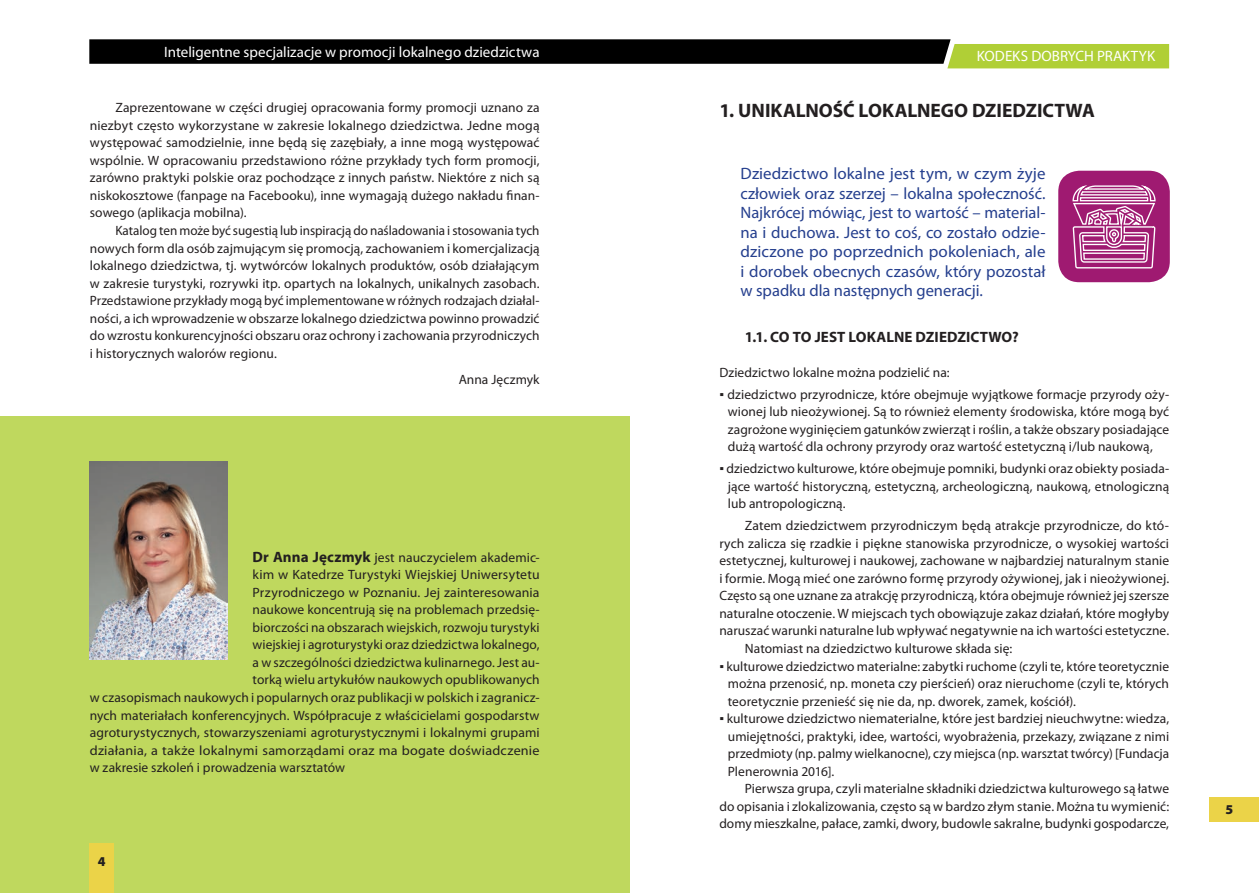
<style>
.page{position:relative;width:1259px;height:893px;background:#fff}
.page>*{position:absolute;margin:0;border:0;box-sizing:border-box;transform-origin:0 0}
.t1{font:700 19.5px "Myriad Pro";color:#231f20}
.t2{font:16.5px/19.5px "Myriad Pro";color:#253f8e;text-align:justify}
.t3{font:15px "Myriad Pro";color:#fff}
.t4{font:700 15px "Myriad Pro";letter-spacing:.005em;color:#231f20}
.t5{font:13.5px/17.5px "Myriad Pro";letter-spacing:.005em;color:#231f20;text-align:justify}
.t6{font:13.5px "Myriad Pro";letter-spacing:.005em;color:#231f20;scale:1.05 1}
.t7{font:900 13.5px "Myriad Pro";color:#231f20}
.s1{font-weight:700;font-size:15px}
.s2{font-family:"Tahoma";font-weight:700}
</style>
<div class="page">
<svg style="left:89px;top:39px;width:1080px;height:29px;background:#474c32"></svg>
<div style="left:0;top:417px;width:629px;height:476px;background:#bfd85e"></div>
<div style="left:89px;top:844px;width:25px;height:49px;background:#ebd348"></div>
<div style="left:1209px;top:797px;width:50px;height:24px;background:#ebd348"></div>
<img style="left:90px;top:461px;width:137px;height:199px">
<div style="left:1058px;top:171px;width:111px;height:111px;background:#9f1a71;border-radius:21px"></div>
<svg style="left:1072px;top:185px;width:84px;height:84px"></svg>
<p class="t3" style="left:164px;top:42px;width:377px">Inteligentne specjalizacje w promocji lokalnego dziedzictwa</p>
<p class="t5" style="left:90px;top:99px;width:451px;text-indent:26px">Zaprezentowane w części drugiej opracowania formy promocji uznano za niezbyt często wykorzystane w zakresie lokalnego dziedzictwa. Jedne mogą występować samodzielnie, inne będą się zazębiały, a inne mogą występować wspólnie. W opracowaniu przedstawiono różne przykłady tych form promocji, zarówno praktyki polskie oraz pochodzące z innych państw. Niektóre z nich są niskokosztowe (fanpage na Facebooku), inne wymagają dużego nakładu finan&shy;sowego (aplikacja mobilna).</p>
<p class="t5" style="left:90px;top:222px;width:451px;text-indent:26px">Katalog ten może być sugestią lub inspiracją do naśladowania i stosowania tych nowych form dla osób zajmującym się promocją, zachowaniem i komercjalizacją lokalnego dziedzictwa, tj. wytwórców lokalnych produktów, osób działającym w zakresie turystyki, rozrywki itp. opartych na lokalnych, unikalnych zasobach.<br>Przedstawione przykłady mogą być implementowane w różnych rodzajach działal&shy;ności, a ich wprowadzenie w obszarze lokalnego dziedzictwa powinno prowadzić do wzrostu konkurencyjności obszaru oraz ochrony i zachowania przyrodniczych i historycznych walorów regionu.</p>
<p class="t5" style="left:459px;top:370px;width:82px">Anna Jęczmyk</p>
<p class="t5" style="left:253px;top:548px;width:288px"><span class="s1">Dr Anna Jęczmyk</span> jest nauczycielem akademic-</p>
<p class="t5" style="left:253px;top:566px;width:288px">kim w Katedrze Turystyki Wiejskiej Uniwersytetu</p>
<p class="t5" style="left:253px;top:583px;width:288px">Przyrodniczego w Poznaniu. Jej zainteresowania</p>
<p class="t5" style="left:253px;top:601px;width:288px">naukowe koncentrują się na problemach przedsię-</p>
<p class="t5" style="left:253px;top:618px;width:288px">biorczości na obszarach wiejskich, rozwoju turystyki</p>
<p class="t5" style="left:253px;top:636px;width:288px">wiejskiej i agroturystyki oraz dziedzictwa lokalnego,</p>
<p class="t5" style="left:253px;top:653px;width:288px">a w szczególności dziedzictwa kulinarnego. Jest au-</p>
<p class="t5" style="left:253px;top:671px;width:288px">torką wielu artykułów naukowych opublikowanych</p>
<p class="t5" style="left:90px;top:688px;width:451px">w czasopismach naukowych i popularnych oraz publikacji w polskich i zagranicz-</p>
<p class="t5" style="left:90px;top:706px;width:451px">nych materiałach konferencyjnych. Współpracuje z właścicielami gospodarstw</p>
<p class="t5" style="left:90px;top:724px;width:451px">agroturystycznych, stowarzyszeniami agroturystycznymi i lokalnymi grupami</p>
<p class="t6" style="left:90px;top:742px;width:430px">działania, a także lokalnymi samorządami oraz ma bogate doświadczenie</p>
<p class="t5" style="left:90px;top:759px;width:257px">w zakresie szkoleń i prowadzenia warsztatów</p>
<p class="t7" style="left:98px;top:852px;width:9px">4</p>
<p class="t3" style="left:976px;top:47px;width:180px">KODEKS DOBRYCH PRAKTYK</p>
<h1 class="t1" style="left:719px;top:97px;width:377px">1. UNIKALNOŚĆ LOKALNEGO DZIEDZICTWA</h1>
<p class="t2" style="left:740px;top:164px;width:306px">Dziedzictwo lokalne jest tym, w czym żyje człowiek oraz szerzej – lokalna społeczność.<br>Najkrócej mówiąc, jest to wartość – material&shy;na i duchowa. Jest to coś, co zostało odzie&shy;dziczone po poprzednich pokoleniach, ale i dorobek obecnych czasów, który pozostał w spadku dla następnych generacji.</p>
<p class="t4" style="left:745px;top:327px;width:275px">1.1. CO TO JEST LOKALNE DZIEDZICTWO?</p>
<p class="t5" style="left:719px;top:363px;width:232px">Dziedzictwo lokalne można podzielić na:</p>
<p class="t5" style="left:728px;top:385px;width:443px;text-indent:-9px"><span class="s2">▪</span> dziedzictwo przyrodnicze, które obejmuje wyjątkowe formacje przyrody oży&shy;wionej lub nieożywionej. Są to również elementy środowiska, które mogą być zagrożone wyginięciem gatunków zwierząt i roślin, a także obszary posiadające dużą wartość dla ochrony przyrody oraz wartość estetyczną i/lub naukową,</p>
<p class="t5" style="left:728px;top:460px;width:443px;text-indent:-9px"><span class="s2">▪</span> dziedzictwo kulturowe, które obejmuje pomniki, budynki oraz obiekty posiada&shy;jące wartość historyczną, estetyczną, archeologiczną, naukową, etnologiczną lub antropologiczną.</p>
<p class="t5" style="left:745px;top:517px;width:426px">Zatem dziedzictwem przyrodniczym będą atrakcje przyrodnicze, do któ-</p>
<p class="t5" style="left:719px;top:534px;width:451px">rych zalicza się rzadkie i piękne stanowiska przyrodnicze, o wysokiej wartości</p>
<p class="t5" style="left:719px;top:552px;width:451px">estetycznej, kulturowej i naukowej, zachowane w najbardziej naturalnym stanie</p>
<p class="t5" style="left:719px;top:569px;width:451px">i formie. Mogą mieć one zarówno formę przyrody ożywionej, jak i nieożywionej.</p>
<p class="t5" style="left:719px;top:587px;width:451px">Często są one uznane za atrakcję przyrodniczą, która obejmuje również jej szersze</p>
<p class="t5" style="left:719px;top:604px;width:451px">naturalne otoczenie. W miejscach tych obowiązuje zakaz działań, które mogłyby</p>
<p class="t5" style="left:719px;top:622px;width:451px">naruszać warunki naturalne lub wpływać negatywnie na ich wartości estetyczne.</p>
<p class="t5" style="left:745px;top:639px;width:269px">Natomiast na dziedzictwo kulturowe składa się:</p>
<p class="t5" style="left:728px;top:657px;width:443px;text-indent:-9px"><span class="s2">▪</span> kulturowe dziedzictwo materialne: zabytki ruchome (czyli te, które teoretycznie można przenosić, np. moneta czy pierścień) oraz nieruchome (czyli te, których teoretycznie przenieść się nie da, np. dworek, zamek, kościół).</p>
<p class="t5" style="left:728px;top:710px;width:443px;text-indent:-9px"><span class="s2">▪</span> kulturowe dziedzictwo niematerialne, które jest bardziej nieuchwytne: wiedza, umiejętności, praktyki, idee, wartości, wyobrażenia, przekazy, związane z nimi przedmioty (np. palmy wielkanocne), czy miejsca (np. warsztat twórcy) [Fundacja Plenerownia 2016].</p>
<p class="t5" style="left:719px;top:780px;width:451px;text-indent:26px">Pierwsza grupa, czyli materialne składniki dziedzictwa kulturowego są łatwe do opisania i zlokalizowania, często są w bardzo złym stanie. Można tu wymienić: domy mieszkalne, pałace, zamki, dwory, budowle sakralne, budynki gospodarcze,</p>
<p class="t7" style="left:1225px;top:801px;width:9px">5</p>
</div>
